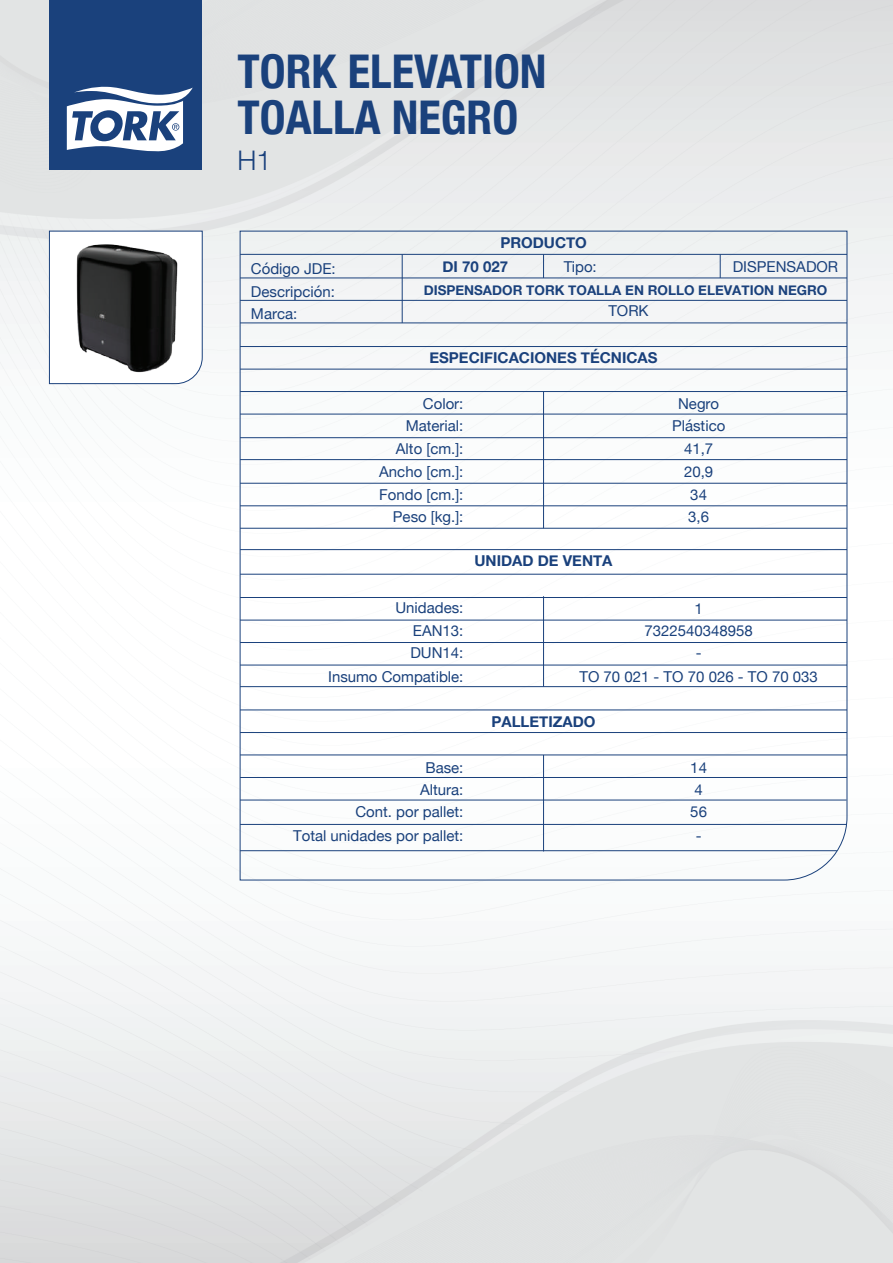
<style>
.page{position:relative;width:893px;height:1263px;background:#fff}
.page>*{position:absolute;margin:0;border:0;box-sizing:border-box;transform-origin:0 0}
.t1{font:700 condensed 46.5px/45.8px "Helvetica Neue";color:#1a417c}
.t2{font:300 27px "Helvetica Neue";color:#1a417c}
.t3{font:15px/22.8px "Helvetica Neue";color:#1a417c;text-align:right}
.t4{font:700 15px "Helvetica Neue";color:#1a417c}
.t5{font:700 13.5px "Helvetica Neue";color:#1a417c}
</style>
<div class="page">
<img style="left:0;top:0;width:893px;height:1263px">
<div style="left:49px;top:0;width:153px;height:169px;background:#1a417c"></div>
<svg style="left:67px;top:86px;width:126px;height:66px"></svg>
<img style="left:48px;top:230px;width:155px;height:155px">
<svg style="left:239px;top:230px;width:609px;height:651px"></svg>
<hr style="left:240px;top:254px;width:607px;height:1px;background:#1a417c">
<hr style="left:240px;top:278px;width:607px;height:1px;background:#1a417c">
<hr style="left:240px;top:300px;width:607px;height:1px;background:#1a417c">
<hr style="left:240px;top:322px;width:607px;height:1px;background:#1a417c">
<hr style="left:240px;top:346px;width:607px;height:1px;background:#1a417c">
<hr style="left:240px;top:369px;width:607px;height:1px;background:#1a417c">
<hr style="left:240px;top:391px;width:607px;height:1px;background:#1a417c">
<hr style="left:240px;top:414px;width:607px;height:1px;background:#1a417c">
<hr style="left:240px;top:437px;width:607px;height:1px;background:#1a417c">
<hr style="left:240px;top:459px;width:607px;height:1px;background:#1a417c">
<hr style="left:240px;top:483px;width:607px;height:1px;background:#1a417c">
<hr style="left:240px;top:505px;width:607px;height:1px;background:#1a417c">
<hr style="left:240px;top:528px;width:607px;height:1px;background:#1a417c">
<hr style="left:240px;top:549px;width:607px;height:1px;background:#1a417c">
<hr style="left:240px;top:686px;width:607px;height:1px;background:#1a417c">
<hr style="left:240px;top:709px;width:607px;height:1px;background:#1a417c">
<hr style="left:240px;top:732px;width:607px;height:1px;background:#1a417c">
<hr style="left:240px;top:754px;width:607px;height:1px;background:#1a417c">
<hr style="left:240px;top:777px;width:607px;height:1px;background:#1a417c">
<hr style="left:240px;top:800px;width:606px;height:1px;background:#1a417c">
<hr style="left:240px;top:824px;width:606px;height:1px;background:#1a417c">
<hr style="left:240px;top:850px;width:597px;height:1px;background:#1a417c">
<hr style="left:240px;top:574px;width:607px;height:1px;background:#1a417c">
<hr style="left:240px;top:597px;width:607px;height:1px;background:#1a417c">
<hr style="left:240px;top:620px;width:607px;height:1px;background:#1a417c">
<hr style="left:240px;top:642px;width:607px;height:1px;background:#1a417c">
<hr style="left:240px;top:665px;width:607px;height:1px;background:#1a417c">
<hr style="left:402px;top:254px;width:1px;height:69px;background:#1a417c">
<svg style="left:543px;top:254px;width:1px;height:24px"></svg>
<hr style="left:543px;top:391px;width:1px;height:137px;background:#1a417c">
<hr style="left:543px;top:596px;width:1px;height:91px;background:#1a417c">
<hr style="left:543px;top:755px;width:1px;height:96px;background:#1a417c">
<svg style="left:720px;top:254px;width:1px;height:24px"></svg>
<h1 class="t1" style="left:238px;top:46px;width:310px">TORK ELEVATION<br>TOALLA NEGRO</h1>
<h2 class="t2" style="left:238px;top:138px;width:36px">H1</h2>
<p class="t4" style="left:500px;top:231px;width:88px">PRODUCTO</p>
<p class="t3" style="left:251px;top:258px;width:86px">Código JDE:</p>
<p class="t4" style="left:442px;top:255px;width:67px">DI 70 027</p>
<p class="t3" style="left:564px;top:256px;width:35px">Tipo:</p>
<p class="t3" style="left:733px;top:256px;width:107px">DISPENSADOR</p>
<p class="t3" style="left:251px;top:281px;width:85px">Descripción:</p>
<p class="t5" style="left:424px;top:280px;width:405px">DISPENSADOR TORK TOALLA EN ROLLO ELEVATION NEGRO</p>
<p class="t3" style="left:251px;top:303px;width:48px">Marca:</p>
<p class="t3" style="left:608px;top:300px;width:42px">TORK</p>
<p class="t4" style="left:429px;top:346px;width:230px">ESPECIFICACIONES TÉCNICAS</p>
<p class="t3" style="left:379px;top:393px;width:86px">Color:<br>Material:<br>Alto [cm.]:<br>Ancho [cm.]:<br>Fondo [cm.]:</p>
<p class="t3" style="left:672px;top:393px;width:55px;text-align:center">Negro<br>Plástico<br>41,7<br>20,9<br>34</p>
<p class="t3" style="left:393px;top:506px;width:72px">Peso [kg.]:</p>
<p class="t3" style="left:688px;top:506px;width:22px">3,6</p>
<p class="t4" style="left:474px;top:549px;width:140px">UNIDAD DE VENTA</p>
<p class="t3" style="left:395px;top:598px;width:70px">Unidades:</p>
<p class="t3" style="left:694px;top:598px;width:10px">1</p>
<p class="t3" style="left:413px;top:620px;width:52px">EAN13:</p>
<p class="t3" style="left:644px;top:620px;width:110px">7322540348958</p>
<p class="t3" style="left:410px;top:642px;width:55px">DUN14:</p>
<p class="t3" style="left:696px;top:642px;width:7px">-</p>
<p class="t3" style="left:328px;top:666px;width:137px">Insumo Compatible:</p>
<p class="t3" style="left:579px;top:666px;width:240px">TO 70 021 - TO 70 026 - TO 70 033</p>
<p class="t4" style="left:491px;top:710px;width:106px">PALLETIZADO</p>
<p class="t3" style="left:425px;top:757px;width:40px">Base:</p>
<p class="t3" style="left:690px;top:757px;width:18px">14</p>
<p class="t3" style="left:420px;top:779px;width:45px">Altura:</p>
<p class="t3" style="left:694px;top:779px;width:10px">4</p>
<p class="t3" style="left:355px;top:802px;width:110px">Cont. por pallet:</p>
<p class="t3" style="left:690px;top:802px;width:18px">56</p>
<p class="t3" style="left:293px;top:826px;width:172px">Total unidades por pallet:</p>
<p class="t3" style="left:696px;top:826px;width:7px">-</p>
</div>
